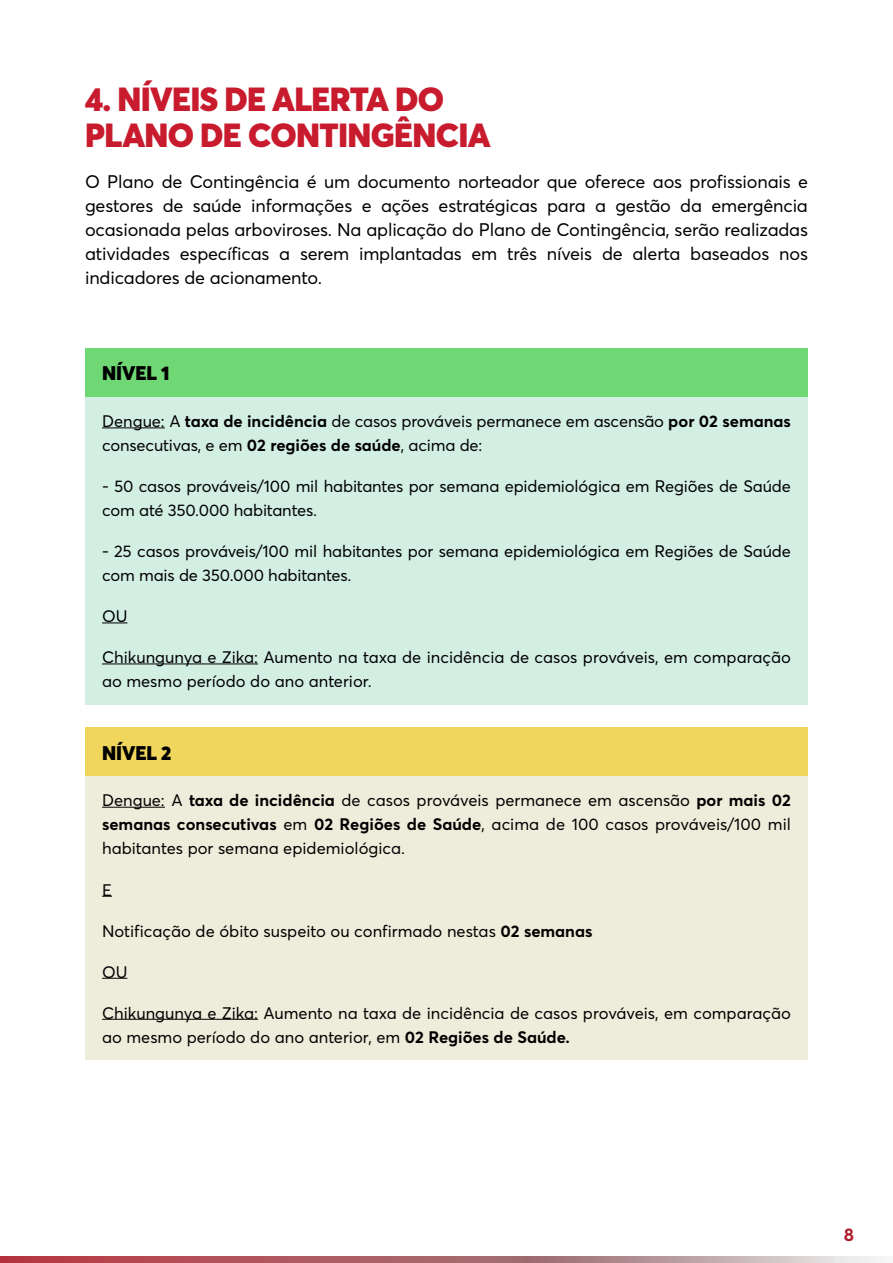
<style>
.page{position:relative;width:893px;height:1263px;background:#fff}
.page>*{position:absolute;margin:0;border:0;box-sizing:border-box;transform-origin:0 0}
.t1{font:900 33px/36px "Averta";letter-spacing:-.02em;color:#c81b2d}
.t2{font:900 19.5px "Averta";letter-spacing:-.005em;color:#000}
.t3{font:18px/24px "Averta";letter-spacing:-.01em;color:#000;text-align:justify}
.t4{font:700 18px "Averta";color:#ac1c28}
.t5{font:16.5px/24px "Averta";letter-spacing:-.01em;color:#000}
.s1{font-weight:700}
</style>
<div class="page">
<div style="left:0;top:1256px;width:893px;height:7px;background:#efefef"></div>
<svg style="left:0;top:1256px;width:834px;height:7px;background:#b37076"></svg>
<div style="left:85px;top:348px;width:723px;height:49px;background:#70d775"></div>
<div style="left:85px;top:397px;width:723px;height:307px;background:#d3eee3"></div>
<hr style="left:102px;top:428px;width:63px;height:1px;background:#000">
<svg style="left:102px;top:623px;width:25px;height:1px"></svg>
<hr style="left:102px;top:664px;width:156px;height:1px;background:#000">
<div style="left:85px;top:727px;width:723px;height:49px;background:#f0d65d"></div>
<div style="left:85px;top:776px;width:723px;height:283px;background:#eeecda"></div>
<hr style="left:102px;top:807px;width:63px;height:1px;background:#000">
<svg style="left:102px;top:978px;width:25px;height:1px"></svg>
<hr style="left:102px;top:1019px;width:156px;height:1px;background:#000">
<h1 class="t1" style="left:85px;top:81px;width:407px">4. NÍVEIS DE ALERTA DO<br>PLANO DE CONTINGÊNCIA</h1>
<p class="t3" style="left:85px;top:169px;width:724px">O Plano de Contingência é um documento norteador que oferece aos profissionais e gestores de saúde informações e ações estratégicas para a gestão da emergência ocasionada pelas arboviroses. Na aplicação do Plano de Contingência, serão realizadas atividades específicas a serem implantadas em três níveis de alerta baseados nos indicadores de acionamento.</p>
<p class="t2" style="left:102px;top:361px;width:69px">NÍVEL 1</p>
<p class="t5" style="left:102px;top:409px;width:690px">Dengue: A <span class="s1">taxa de incidência</span> de casos prováveis permanece em ascensão <span class="s1">por 02 semanas </span>consecutivas, e em <span class="s1">02 regiões de saúde</span>, acima de:</p>
<p class="t5" style="left:102px;top:474px;width:690px">- 50 casos prováveis/100 mil habitantes por semana epidemiológica em Regiões de Saúde com até 350.000 habitantes.</p>
<p class="t5" style="left:102px;top:539px;width:690px">- 25 casos prováveis/100 mil habitantes por semana epidemiológica em Regiões de Saúde com mais de 350.000 habitantes.</p>
<p class="t5" style="left:102px;top:604px;width:27px">OU</p>
<p class="t5" style="left:102px;top:645px;width:690px">Chikungunya e Zika: Aumento na taxa de incidência de casos prováveis, em comparação ao mesmo período do ano anterior.</p>
<p class="t2" style="left:102px;top:740px;width:71px">NÍVEL 2</p>
<p class="t5" style="left:102px;top:788px;width:690px;text-align:justify">Dengue: A <span class="s1">taxa de incidência</span> de casos prováveis permanece em ascensão <span class="s1">por mais 02 semanas consecutivas</span> em <span class="s1">02 Regiões de Saúde</span>, acima de 100 casos prováveis/100 mil habitantes por semana epidemiológica.</p>
<p class="t5" style="left:102px;top:877px;width:11px">E</p>
<p class="t5" style="left:102px;top:918px;width:492px">Notificação de óbito suspeito ou confirmado nestas <span class="s1">02 semanas</span></p>
<p class="t5" style="left:102px;top:959px;width:27px">OU</p>
<p class="t5" style="left:102px;top:1000px;width:690px">Chikungunya e Zika: Aumento na taxa de incidência de casos prováveis, em comparação ao mesmo período do ano anterior, em <span class="s1">02 Regiões de Saúde.</span></p>
<p class="t4" style="left:844px;top:1223px;width:12px">8</p>
</div>
